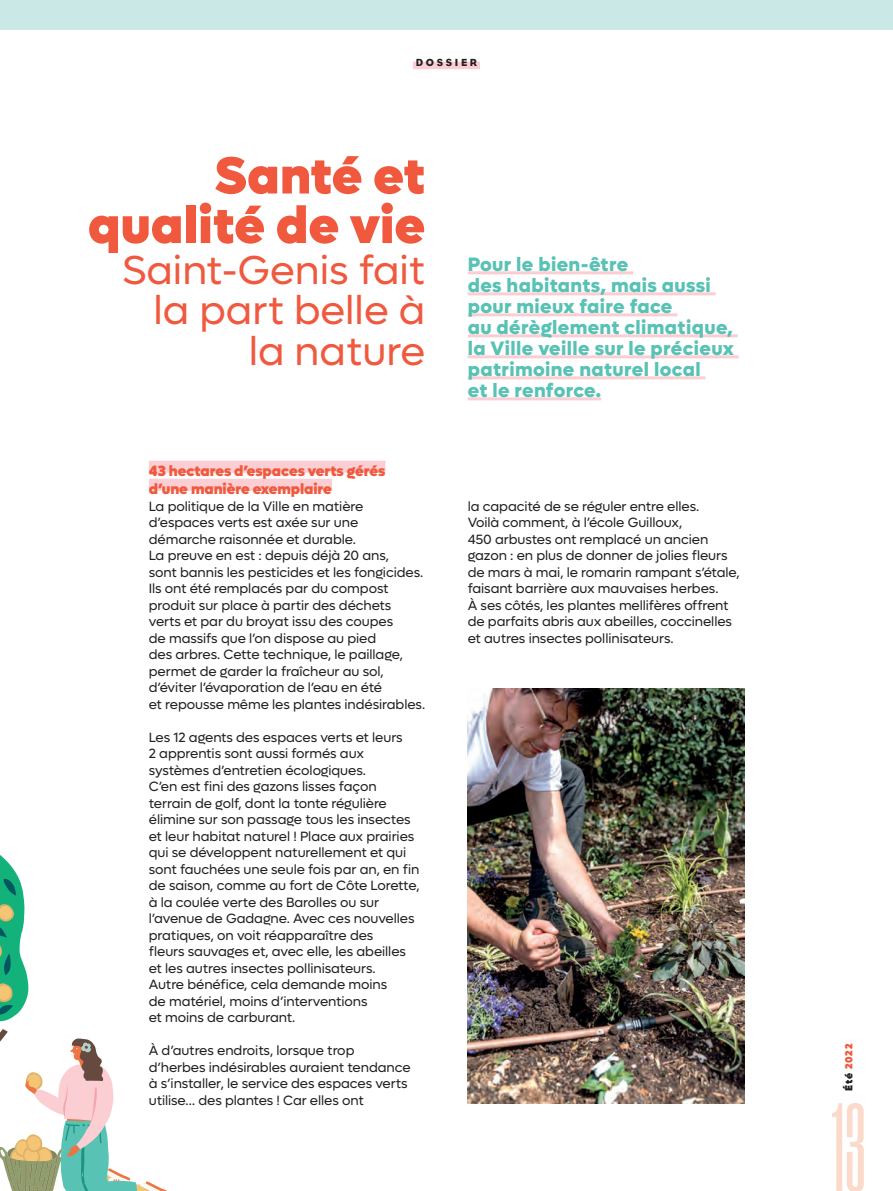
<style>
.page{position:relative;width:893px;height:1191px;background:#fff}
.page>*{position:absolute;margin:0;border:0;box-sizing:border-box;transform-origin:0 0}
.t1{font:500 93.9px "Tusker Grotesk 2500";color:#fcdacb}
.t2{font:900 52.5px/49.5px "Lufga";color:#f0593e;text-align:right}
.t3{font:40.5px/40.5px "Lufga";color:#f0593e;text-align:right}
.t4{font:800 19.5px/21px "Lufga";letter-spacing:.02em;color:#58c2b5}
.t5{font:900 15px/18px "Lufga";letter-spacing:-.005em;color:#f0593e}
.t6{font:13.5px/16.5px "Lufga";letter-spacing:-.005em;color:#231f20}
.t7{font:10.5px "Bureau Eagle";letter-spacing:.25em;color:#231f20}
.t8{font:900 10.5px "Lufga";letter-spacing:.07em;color:#f0593e}
.s1{color:#231f20}
</style>
<div class="page">
<div style="left:413px;top:62px;width:67px;height:7px;background:#faced2"></div>
<div style="left:0;top:0;width:893px;height:30px;background:#c9e8e6"></div>
<svg style="left:0;top:855px;width:167px;height:336px"></svg>
<hr style="left:468px;top:271px;width:165px;height:3px;background:#faced2">
<hr style="left:468px;top:292px;width:248px;height:3px;background:#faced2">
<hr style="left:468px;top:313px;width:209px;height:3px;background:#faced2">
<hr style="left:468px;top:334px;width:270px;height:3px;background:#faced2">
<hr style="left:468px;top:355px;width:271px;height:3px;background:#faced2">
<hr style="left:468px;top:376px;width:237px;height:3px;background:#faced2">
<hr style="left:468px;top:397px;width:133px;height:3px;background:#faced2">
<div style="left:149px;top:461px;width:236px;height:12px;background:#faced2"></div>
<div style="left:149px;top:479px;width:183px;height:12px;background:#faced2"></div>
<img style="left:467px;top:688px;width:277px;height:415px">
<p class="t7" style="left:416px;top:56px;width:63px">DOSSIER</p>
<h2 class="t2" style="left:88px;top:151px;width:339px">Santé et qualité de vie</h2>
<h3 class="t3" style="left:122px;top:249px;width:304px">Saint-Genis fait la part belle à la nature</h3>
<h3 class="t4" style="left:468px;top:254px;width:268px">Pour le bien-être<br>des habitants, mais aussi pour mieux faire face<br>au dérèglement climatique, la Ville veille sur le précieux patrimoine naturel local<br>et le renforce.</h3>
<p class="t5" style="left:149px;top:461px;width:238px">43 hectares d’espaces verts gérés d’une manière exemplaire</p>
<p class="t6" style="left:149px;top:498px;width:278px">La politique de la Ville en matière d’espaces verts est axée sur une démarche raisonnée et durable.<br>La preuve en est : depuis déjà 20 ans,<br>sont bannis les pesticides et les fongicides.<br>Ils ont été remplacés par du compost produit sur place à partir des déchets verts et par du broyat issu des coupes<br>de massifs que l’on dispose au pied<br>des arbres. Cette technique, le paillage, permet de garder la fraîcheur au sol, d’éviter l’évaporation de l’eau en été<br>et repousse même les plantes indésirables.</p>
<p class="t6" style="left:149px;top:729px;width:272px">Les 12 agents des espaces verts et leurs<br>2 apprentis sont aussi formés aux systèmes d’entretien écologiques.<br>C’en est fini des gazons lisses façon terrain de golf, dont la tonte régulière élimine sur son passage tous les insectes et leur habitat naturel ! Place aux prairies qui se développent naturellement et qui sont fauchées une seule fois par an, en fin de saison, comme au fort de Côte Lorette, à la coulée verte des Barolles ou sur l’avenue de Gadagne. Avec ces nouvelles pratiques, on voit réapparaître des<br>fleurs sauvages et, avec elle, les abeilles et les autres insectes pollinisateurs.<br>Autre bénéfice, cela demande moins<br>de matériel, moins d’interventions<br>et moins de carburant.</p>
<p class="t6" style="left:149px;top:1042px;width:263px">À d’autres endroits, lorsque trop d’herbes indésirables auraient tendance à s’installer, le service des espaces verts utilise… des plantes ! Car elles ont</p>
<p class="t6" style="left:468px;top:498px;width:273px">la capacité de se réguler entre elles.<br>Voilà comment, à l’école Guilloux,<br>450 arbustes ont remplacé un ancien gazon : en plus de donner de jolies fleurs de mars à mai, le romarin rampant s’étale, faisant barrière aux mauvaises herbes.<br>À ses côtés, les plantes mellifères offrent de parfaits abris aux abeilles, coccinelles et autres insectes pollinisateurs.</p>
<p class="t8" style="left:843px;top:1091px;width:49px;rotate:-90deg"><span class="s1">été</span> 2022</p>
<h1 class="t1" style="left:831px;top:1093px;width:36px">13</h1>
</div>
